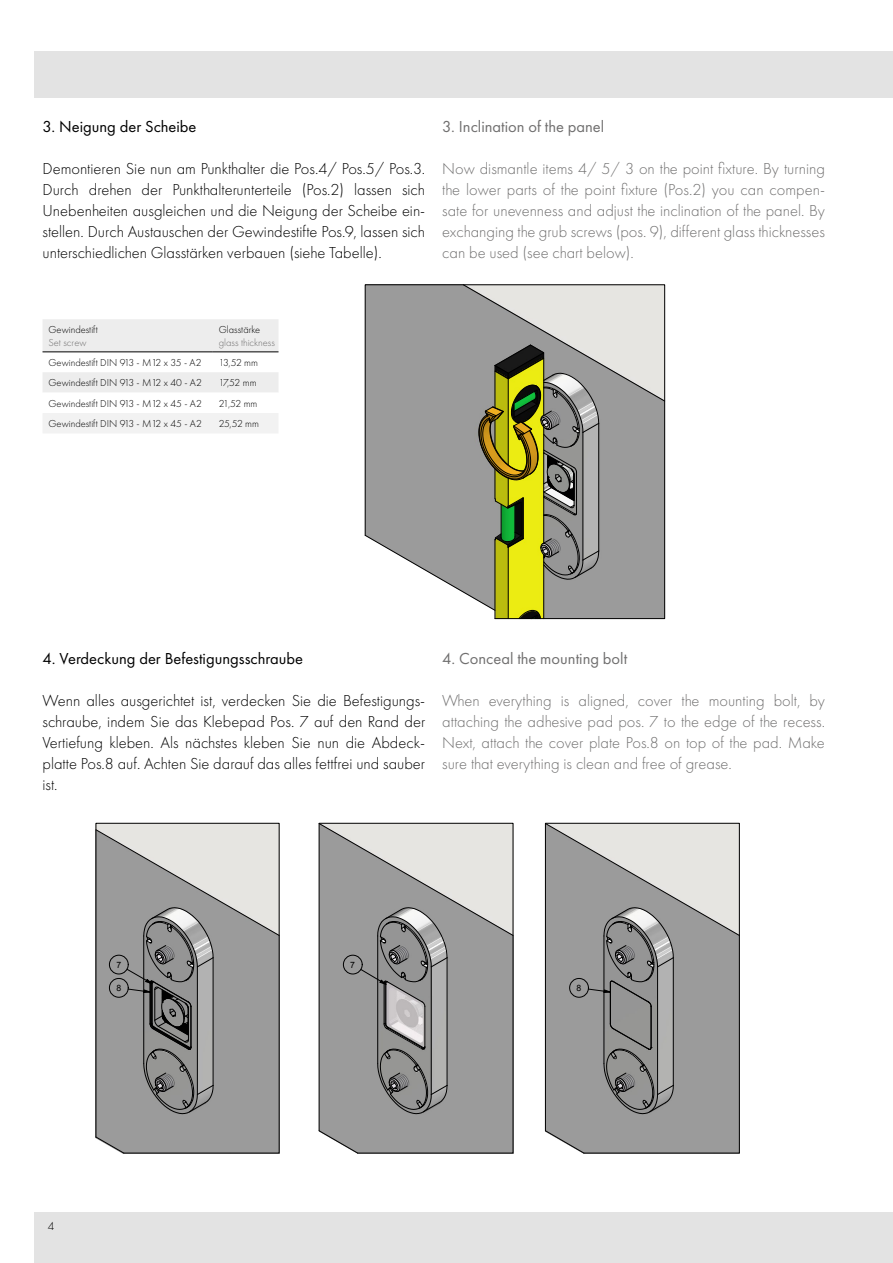
<style>
.page{position:relative;width:893px;height:1263px;background:#fff}
.page>*{position:absolute;margin:0;border:0;box-sizing:border-box;transform-origin:0 0}
.t1{font:300 16.5px/21px "Futura PT";color:#000;text-align:justify}
.t2{font:300 16.5px/21px "Futura PT";color:#706f6f;text-align:justify}
.t3{font:16.5px "Futura PT";color:#000}
.t4{font:16.5px "Futura PT";color:#706f6f}
.t5{font:300 12px "Futura PT";color:#000}
.t6{font:300 10.5px "Futura PT";color:#000}
.t7{font:300 10.5px "Futura PT";color:#706f6f}
.t8{font:8.7px "Arial";color:#000}
</style>
<div class="page">
<div style="left:34px;top:1212px;width:859px;height:51px;background:#e3e3e3"></div>
<div style="left:34px;top:51px;width:859px;height:47px;background:#e3e3e3"></div>
<svg style="left:96px;top:823px;width:183px;height:330px"></svg>
<svg style="left:95px;top:1136px;width:30px;height:18px"></svg>
<div style="left:319px;top:1007px;width:194px;height:146px;background:#9b9b9b"></div>
<svg style="left:318px;top:1130px;width:40px;height:24px"></svg>
<hr style="left:386px;top:983px;width:1px;height:41px;background:#000">
<svg style="left:377px;top:1022px;width:71px;height:92px"></svg>
<div style="left:545px;top:1007px;width:195px;height:146px;background:#9b9b9b"></div>
<svg style="left:545px;top:1130px;width:40px;height:24px"></svg>
<hr style="left:604px;top:936px;width:1px;height:127px;background:#000">
<hr style="left:673px;top:958px;width:1px;height:127px;background:#000">
<hr style="left:657px;top:967px;width:1px;height:127px;background:#000">
<hr style="left:610px;top:983px;width:1px;height:41px;background:#000">
<hr style="left:651px;top:1006px;width:1px;height:41px;background:#000">
<svg style="left:603px;top:1023px;width:71px;height:91px"></svg>
<svg style="left:95px;top:829px;width:185px;height:285px"></svg>
<div style="left:109px;top:978px;width:19px;height:19px;border:1px solid #000;border-radius:50%"></div>
<svg style="left:318px;top:823px;width:196px;height:184px"></svg>
<div style="left:343px;top:955px;width:19px;height:19px;border:1px solid #000;border-radius:50%"></div>
<svg style="left:545px;top:823px;width:195px;height:184px"></svg>
<div style="left:569px;top:978px;width:19px;height:19px;border:1px solid #000;border-radius:50%"></div>
<svg style="left:364px;top:284px;width:301px;height:335px"></svg>
<svg style="left:43px;top:319px;width:236px;height:114px"></svg>
<hr style="left:43px;top:352px;width:170px;height:1px;background:#000">
<hr style="left:213px;top:352px;width:66px;height:1px;background:#000">
<p class="t3" style="left:43px;top:116px;width:155px">3. Neigung der Scheibe</p>
<p class="t1" style="left:43px;top:158px;width:384px">Demontieren Sie nun am Punkthalter die Pos.4/ Pos.5/ Pos.3.<br>Durch drehen der Punkthalterunterteile (Pos.2) lassen sich Unebenheiten ausgleichen und die Neigung der Scheibe ein&shy;stellen. Durch Austauschen der Gewindestifte Pos.9, lassen sich unterschiedlichen Glasstärken verbauen (siehe Tabelle).</p>
<p class="t4" style="left:442px;top:116px;width:164px">3. Inclination of the panel</p>
<p class="t2" style="left:442px;top:158px;width:384px">Now dismantle items 4/ 5/ 3 on the point fixture. By turning the lower parts of the point fixture (Pos.2) you can compen&shy;sate for unevenness and adjust the inclination of the panel. By exchanging the grub screws (pos. 9), different glass thicknesses can be used (see chart below).</p>
<p class="t6" style="left:49px;top:324px;width:51px">Gewindestift</p>
<p class="t7" style="left:49px;top:336px;width:39px">Set screw</p>
<p class="t6" style="left:219px;top:324px;width:43px">Glasstärke</p>
<p class="t7" style="left:219px;top:336px;width:58px">glass thickness</p>
<p class="t6" style="left:49px;top:356px;width:154px">Gewindestift DIN 913 - M12 x 35 - A2</p>
<p class="t6" style="left:219px;top:356px;width:41px">13,52 mm</p>
<p class="t6" style="left:49px;top:377px;width:155px">Gewindestift DIN 913 - M12 x 40 - A2</p>
<p class="t6" style="left:219px;top:377px;width:39px">17,52 mm</p>
<p class="t6" style="left:49px;top:397px;width:155px">Gewindestift DIN 913 - M12 x 45 - A2</p>
<p class="t6" style="left:219px;top:397px;width:40px">21,52 mm</p>
<p class="t6" style="left:49px;top:418px;width:155px">Gewindestift DIN 913 - M12 x 45 - A2</p>
<p class="t6" style="left:219px;top:418px;width:42px">25,52 mm</p>
<p class="t3" style="left:43px;top:649px;width:262px">4. Verdeckung der Befestigungsschraube</p>
<p class="t1" style="left:43px;top:690px;width:384px">Wenn alles ausgerichtet ist, verdecken Sie die Befestigungs&shy;schraube, indem Sie das Klebepad Pos. 7 auf den Rand der Vertiefung kleben. Als nächstes kleben Sie nun die Abdeck&shy;platte Pos.8 auf. Achten Sie darauf das alles fettfrei und sauber ist.</p>
<p class="t4" style="left:442px;top:649px;width:186px">4. Conceal the mounting bolt</p>
<p class="t2" style="left:442px;top:690px;width:384px">When everything is aligned, cover the mounting bolt, by attaching the adhesive pad pos. 7 to the edge of the recess.<br>Next, attach the cover plate Pos.8 on top of the pad. Make sure that everything is clean and free of grease.</p>
<p class="t8" style="left:116px;top:959px;width:6px">7</p>
<p class="t8" style="left:116px;top:982px;width:6px">8</p>
<p class="t8" style="left:350px;top:959px;width:6px">7</p>
<p class="t8" style="left:577px;top:982px;width:6px">8</p>
<p class="t5" style="left:48px;top:1219px;width:8px">4</p>
</div>
